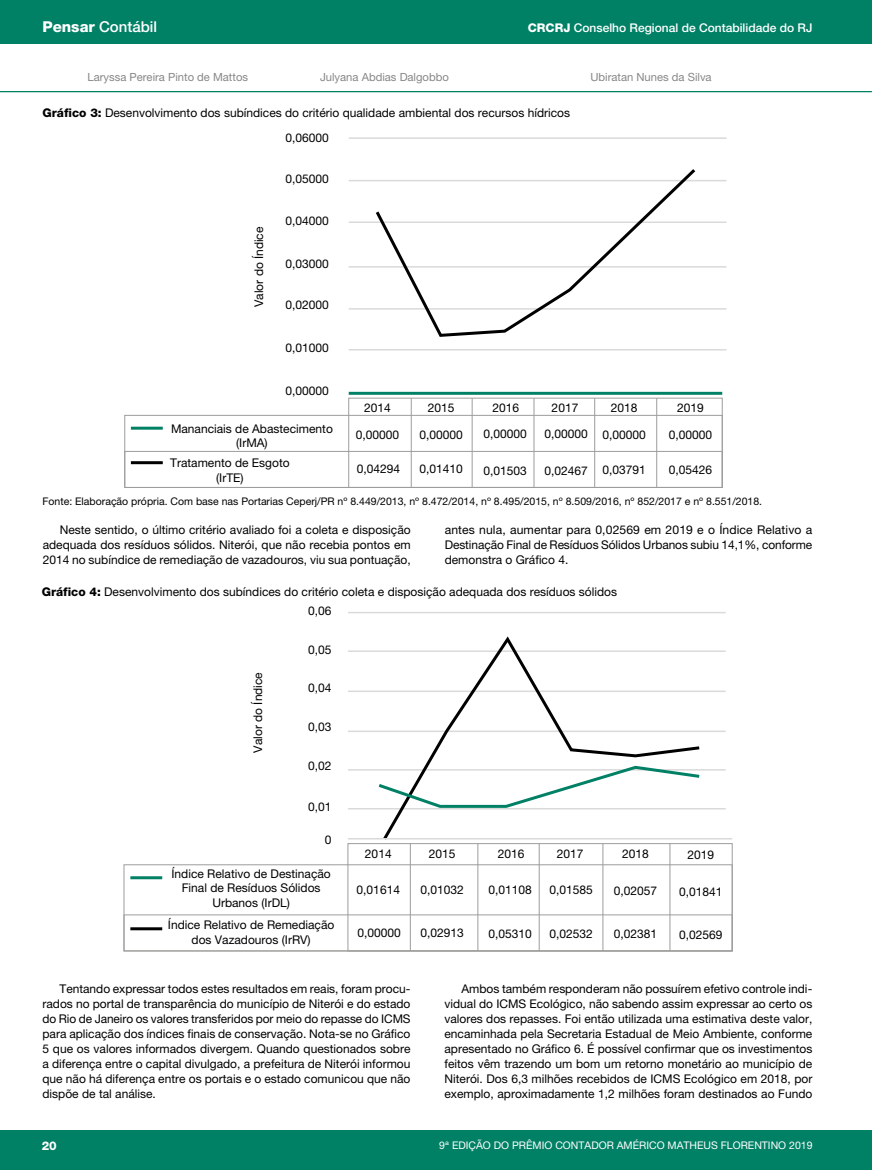
<style>
.page{position:relative;width:872px;height:1170px;background:#fff}
.page>*{position:absolute;margin:0;border:0;box-sizing:border-box;transform-origin:0 0}
.t1{font:500 15px "Helvetica Neue LT Pro";color:#fff}
.t2{font:12px/15px "Helvetica Neue LT Pro";color:#000;text-align:center}
.t3{font:500 12px "Helvetica Neue LT Pro";color:#fff}
.t4{font:800 12px "Helvetica Neue LT Pro";color:#fff}
.t5{font:11.25px "Helvetica Neue LT Pro";color:#878787}
.t6{font:10.5px "Helvetica Neue LT Pro";color:#000}
.t7{font:10.5px "Helvetica Neue LT Pro";color:#fff}
.s1{font-weight:800}
</style>
<div class="page">
<div style="left:0;top:0;width:872px;height:44px;background:#008065"></div>
<div style="left:0;top:1130px;width:871px;height:39px;background:#008065"></div>
<hr style="left:0;top:91px;width:871px;height:1px;background:#008065">
<hr style="left:348px;top:611px;width:377px;height:2px;background:#dadada">
<hr style="left:348px;top:650px;width:377px;height:2px;background:#dadada">
<hr style="left:348px;top:690px;width:377px;height:2px;background:#dadada">
<hr style="left:348px;top:730px;width:377px;height:2px;background:#dadada">
<hr style="left:348px;top:769px;width:377px;height:1px;background:#dadada">
<hr style="left:348px;top:808px;width:377px;height:1px;background:#dadada">
<svg style="left:380px;top:636px;width:322px;height:204px"></svg>
<hr style="left:348px;top:838px;width:384px;height:1px;background:#dadada">
<div style="left:347px;top:843px;width:385px;height:108px;border:1px solid #9d9d9c"></div>
<div style="left:124px;top:864px;width:608px;height:87px;border:1px solid #9d9d9c"></div>
<div style="left:124px;top:914px;width:608px;height:37px;border:1px solid #9d9d9c"></div>
<hr style="left:410px;top:843px;width:1px;height:107px;background:#9d9d9c">
<hr style="left:477px;top:843px;width:1px;height:107px;background:#9d9d9c">
<hr style="left:539px;top:843px;width:1px;height:107px;background:#9d9d9c">
<hr style="left:602px;top:843px;width:1px;height:107px;background:#9d9d9c">
<hr style="left:669px;top:843px;width:1px;height:107px;background:#9d9d9c">
<hr style="left:130px;top:876px;width:32px;height:3px;background:#008065">
<hr style="left:130px;top:927px;width:32px;height:3px;background:#000">
<svg style="left:375px;top:764px;width:327px;height:45px"></svg>
<hr style="left:349px;top:137px;width:377px;height:2px;background:#dadada">
<hr style="left:349px;top:180px;width:377px;height:1px;background:#dadada">
<hr style="left:349px;top:221px;width:377px;height:2px;background:#dadada">
<hr style="left:349px;top:266px;width:377px;height:1px;background:#dadada">
<hr style="left:349px;top:308px;width:377px;height:1px;background:#dadada">
<hr style="left:349px;top:349px;width:377px;height:1px;background:#dadada">
<hr style="left:349px;top:392px;width:373px;height:3px;background:#008065">
<svg style="left:373px;top:169px;width:325px;height:168px"></svg>
<div style="left:348px;top:398px;width:374px;height:90px;border:1px solid #9d9d9c"></div>
<div style="left:124px;top:415px;width:598px;height:73px;border:1px solid #9d9d9c"></div>
<div style="left:124px;top:451px;width:598px;height:37px;border:1px solid #9d9d9c"></div>
<hr style="left:411px;top:398px;width:1px;height:89px;background:#9d9d9c">
<hr style="left:472px;top:398px;width:1px;height:89px;background:#9d9d9c">
<hr style="left:533px;top:398px;width:1px;height:89px;background:#9d9d9c">
<hr style="left:594px;top:398px;width:1px;height:89px;background:#9d9d9c">
<hr style="left:656px;top:398px;width:1px;height:89px;background:#9d9d9c">
<hr style="left:131px;top:426px;width:32px;height:3px;background:#008065">
<hr style="left:131px;top:461px;width:32px;height:3px;background:#000">
<p class="t1" style="left:42px;top:17px;width:116px"><span class="s1">Pensar</span> Contábil</p>
<p class="t3" style="left:528px;top:20px;width:286px"><span class="s1">CRCRJ</span> Conselho Regional de Contabilidade do RJ</p>
<p class="t5" style="left:87px;top:70px;width:162px">Laryssa Pereira Pinto de Mattos</p>
<p class="t5" style="left:320px;top:70px;width:130px">Julyana Abdias Dalgobbo</p>
<p class="t5" style="left:590px;top:70px;width:123px">Ubiratan Nunes da Silva</p>
<p class="t2" style="left:43px;top:100px;width:529px;line-height:25px"><span class="s1">Gráfico 3:</span> Desenvolvimento dos subíndices do critério qualidade ambiental dos recursos hídricos<br>0,06000</p>
<p class="t2" style="left:285px;top:171px;width:45px">0,05000</p>
<p class="t2" style="left:285px;top:213px;width:45px">0,04000</p>
<p class="t2" style="left:285px;top:255px;width:45px">0,03000</p>
<p class="t2" style="left:251px;top:307px;width:82px;rotate:-90deg">Valor do Índice</p>
<p class="t2" style="left:285px;top:297px;width:45px">0,02000</p>
<p class="t2" style="left:285px;top:340px;width:45px">0,01000</p>
<p class="t2" style="left:285px;top:383px;width:45px">0,00000</p>
<p class="t2" style="left:171px;top:421px;width:163px;line-height:14.4px">Mananciais de Abastecimento (IrMA)</p>
<p class="t2" style="left:170px;top:455px;width:121px;line-height:14.4px">Tratamento de Esgoto (IrTE)</p>
<p class="t2" style="left:356px;top:395px;width:45px;line-height:26.1px">2014<br>0,00000</p>
<p class="t2" style="left:428px;top:400px;width:28px">2015</p>
<p class="t2" style="left:492px;top:400px;width:28px">2016</p>
<p class="t2" style="left:551px;top:400px;width:28px">2017</p>
<p class="t2" style="left:611px;top:400px;width:28px">2018</p>
<p class="t2" style="left:677px;top:400px;width:28px">2019</p>
<p class="t2" style="left:419px;top:426px;width:45px">0,00000</p>
<p class="t2" style="left:483px;top:426px;width:45px">0,00000</p>
<p class="t2" style="left:544px;top:426px;width:103px">0,00000 0,00000</p>
<p class="t2" style="left:602px;top:462px;width:45px">0,03791</p>
<p class="t2" style="left:669px;top:462px;width:45px">0,05426</p>
<p class="t2" style="left:669px;top:426px;width:45px">0,00000</p>
<p class="t2" style="left:357px;top:461px;width:45px">0,04294</p>
<p class="t2" style="left:419px;top:461px;width:45px">0,01410</p>
<p class="t2" style="left:483px;top:463px;width:45px">0,01503</p>
<p class="t2" style="left:544px;top:463px;width:45px">0,02467</p>
<p class="t6" style="left:43px;top:495px;width:721px">Fonte: Elaboração própria. Com base nas Portarias Ceperj/PR nº 8.449/2013, nº 8.472/2014, nº 8.495/2015, nº 8.509/2016, nº 852/2017 e nº 8.551/2018.</p>
<p class="t2" style="left:43px;top:522px;width:369px;text-align:justify;text-indent:17px">Neste sentido, o último critério avaliado foi a coleta e disposição adequada dos resíduos sólidos. Niterói, que não recebia pontos em 2014 no subíndice de remediação de vazadouros, viu sua pontuação,</p>
<p class="t2" style="left:445px;top:522px;width:369px;text-align:justify">antes nula, aumentar para 0,02569 em 2019 e o Índice Relativo a Destinação Final de Resíduos Sólidos Urbanos subiu 14,1%, conforme demonstra o Gráfico 4.</p>
<p class="t2" style="left:308px;top:581px;width:310px;line-height:19.2px;text-align:left;text-indent:-266px"><span class="s1">Gráfico 4:</span> Desenvolvimento dos subíndices do critério coleta e disposição adequada dos resíduos sólidos<br>0,06</p>
<p class="t2" style="left:308px;top:642px;width:25px">0,05</p>
<p class="t2" style="left:308px;top:680px;width:25px">0,04</p>
<p class="t2" style="left:250px;top:752px;width:82px;rotate:-90deg">Valor do Índice</p>
<p class="t2" style="left:308px;top:719px;width:25px">0,03</p>
<p class="t2" style="left:308px;top:757px;width:25px">0,02</p>
<p class="t2" style="left:308px;top:798px;width:25px">0,01</p>
<p class="t2" style="left:325px;top:831px;width:8px">0</p>
<p class="t2" style="left:171px;top:866px;width:161px;line-height:14.4px">Índice Relativo de Destinação<br>Final de Resíduos Sólidos<br>Urbanos (IrDL)</p>
<p class="t2" style="left:168px;top:917px;width:168px;line-height:14.4px">Índice Relativo de Remediação dos Vazadouros (IrRV)</p>
<p class="t2" style="left:429px;top:845px;width:28px">2015</p>
<p class="t2" style="left:498px;top:845px;width:28px">2016</p>
<p class="t2" style="left:557px;top:845px;width:28px">2017</p>
<p class="t2" style="left:622px;top:845px;width:28px">2018</p>
<p class="t2" style="left:687px;top:847px;width:28px">2019</p>
<p class="t2" style="left:365px;top:845px;width:28px">2014</p>
<p class="t2" style="left:356px;top:882px;width:45px">0,01614</p>
<p class="t2" style="left:420px;top:882px;width:45px">0,01032</p>
<p class="t2" style="left:488px;top:881px;width:45px">0,01108</p>
<p class="t2" style="left:549px;top:881px;width:45px">0,01585</p>
<p class="t2" style="left:614px;top:883px;width:45px">0,02057</p>
<p class="t2" style="left:614px;top:925px;width:45px">0,02381</p>
<p class="t2" style="left:679px;top:926px;width:45px">0,02569</p>
<p class="t2" style="left:679px;top:883px;width:45px">0,01841</p>
<p class="t2" style="left:357px;top:924px;width:45px">0,00000</p>
<p class="t2" style="left:420px;top:924px;width:45px">0,02913</p>
<p class="t2" style="left:488px;top:926px;width:45px">0,05310</p>
<p class="t2" style="left:549px;top:926px;width:45px">0,02532</p>
<p class="t2" style="left:43px;top:981px;width:370px;text-align:justify;text-indent:17px">Tentando expressar todos estes resultados em reais, foram procu&shy;rados no portal de transparência do município de Niterói e do estado do Rio de Janeiro os valores transferidos por meio do repasse do ICMS para aplicação dos índices finais de conservação. Nota-se no Gráfico 5 que os valores informados divergem. Quando questionados sobre a diferença entre o capital divulgado, a prefeitura de Niterói informou que não há diferença entre os portais e o estado comunicou que não dispõe de tal análise.</p>
<p class="t2" style="left:444px;top:981px;width:369px;text-align:justify;text-indent:17px">Ambos também responderam não possuírem efetivo controle indi&shy;vidual do ICMS Ecológico, não sabendo assim expressar ao certo os valores dos repasses. Foi então utilizada uma estimativa deste valor, encaminhada pela Secretaria Estadual de Meio Ambiente, conforme apresentado no Gráfico 6. É possível confirmar que os investimentos feitos vêm trazendo um bom um retorno monetário ao município de Niterói. Dos 6,3 milhões recebidos de ICMS Ecológico em 2018, por exemplo, aproximadamente 1,2 milhões foram destinados ao Fundo</p>
<p class="t4" style="left:42px;top:1138px;width:17px">20</p>
<p class="t7" style="left:439px;top:1138px;width:375px">9ª EDIÇÃO DO PRÊMIO CONTADOR AMÉRICO MATHEUS FLORENTINO 2019</p>
</div>
